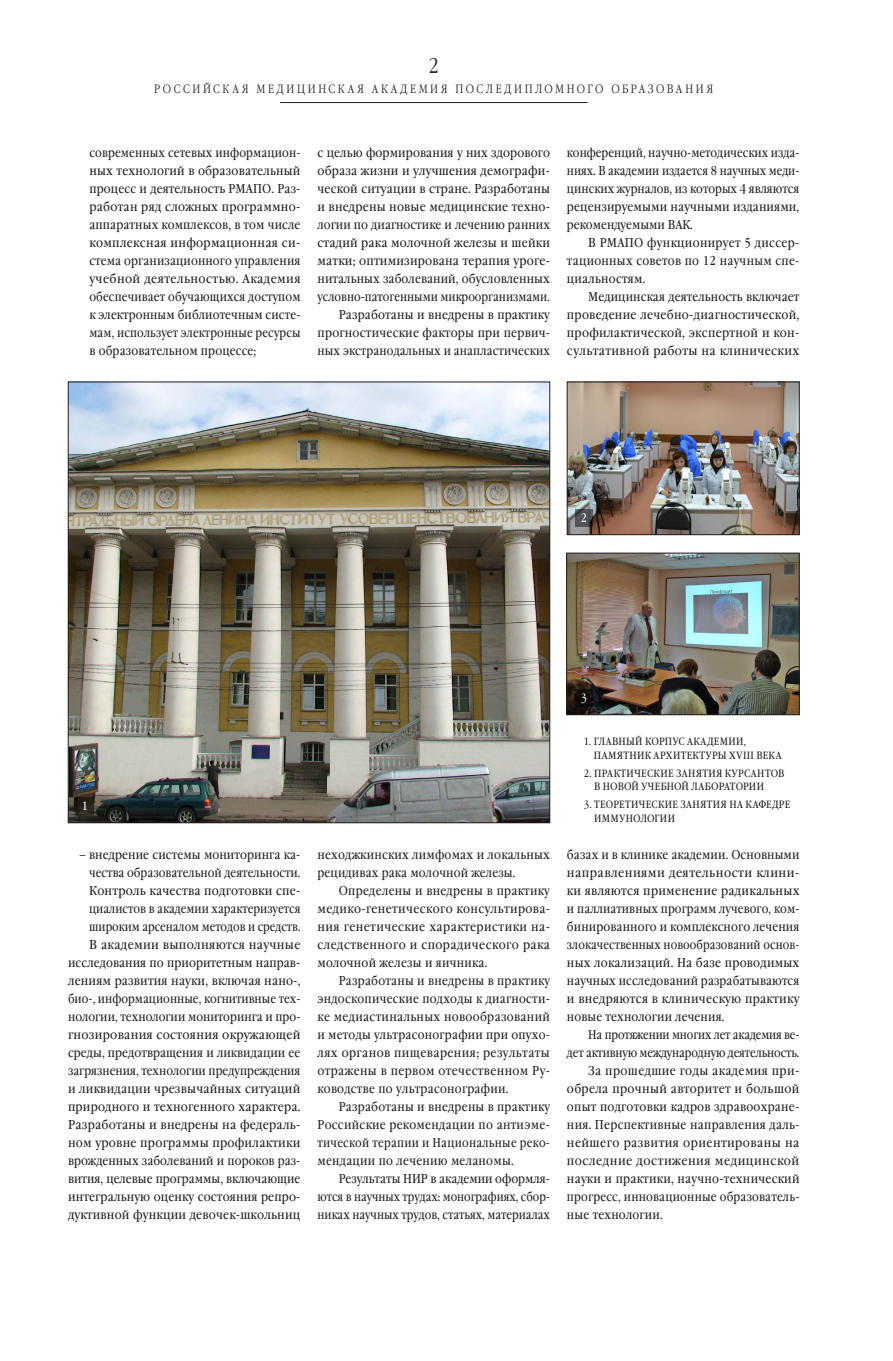
<style>
.page{position:relative;width:893px;height:1361px;background:#fff}
.page>*{position:absolute;margin:0;border:0;box-sizing:border-box;transform-origin:0 0}
.O9-Number{font:300 21px "Garamond Narrow C";color:#231f20}
.O9-Text{font:12.75px/18px "Garamond Book Narrow C";letter-spacing:.01em;color:#231f20;text-align:justify}
.O9-Text-2{font:12.75px/18px "Garamond Book Narrow C";letter-spacing:.01em;color:#231f20;text-align:justify;scale:1.05 1}
.O9-Text-3{font:12.75px/18px "Garamond Book Narrow C";letter-spacing:-.01em;color:#231f20;text-align:right;scale:.96 1}
.O9-Kolontitul{font:300 12px "Garamond Narrow C";letter-spacing:.225em;color:#231f20}
._1_2_text_fonar{font:12px "Garamond Book Narrow C";color:#fff}
.t1{font:10.5px/13.5px "Garamond Book Narrow C";letter-spacing:.03em;color:#231f20}
</style>
<div class="page">
<hr style="left:280px;top:102px;width:307px;height:1px;background:#231f20">
<img style="left:568px;top:555px;width:229px;height:158px">
<div style="left:566px;top:553px;width:233px;height:162px;border:1px solid #231f20"></div>
<img style="left:70px;top:384px;width:478px;height:437px">
<img style="left:569px;top:384px;width:228px;height:149px">
<div style="left:567px;top:382px;width:232px;height:153px;border:1px solid #231f20"></div>
<svg style="left:575px;top:509px;width:17px;height:17px"></svg>
<svg style="left:77px;top:797px;width:17px;height:17px"></svg>
<div style="left:575px;top:689px;width:17px;height:17px;background:#100b08"></div>
<p class="O9-Number" style="left:429px;top:54px;width:12px">2</p>
<p class="O9-Kolontitul" style="left:154px;top:83px;width:560px">РОССИЙСКАЯ МЕДИЦИНСКАЯ АКАДЕМИЯ ПОСЛЕДИПЛОМНОГО ОБРАЗОВАНИЯ</p>
<p class="O9-Text" style="left:89px;top:144px;width:213px">современных сетевых информацион&shy;ных технологий в образовательный процесс и деятельность РМАПО. Раз&shy;работан ряд сложных программно&shy;аппаратных комплексов, в том числе комплексная информационная си&shy;стема организационного управления учебной деятельностью. Академия обеспечивает обучающихся доступом к электронным библиотечным систе&shy;мам, использует электронные ресурсы в образовательном процессе;</p>
<p class="O9-Text" style="left:317px;top:144px;width:234px">с целью формирования у них здорового образа жизни и улучшения демографи&shy;ческой ситуации в стране. Разработаны и внедрены новые медицинские техно&shy;логии по диагностике и лечению ранних стадий рака молочной железы и шейки матки; оптимизирована терапия уроге&shy;нитальных заболеваний, обусловленных условно-патогенными микроорганизмами.</p>
<p class="O9-Text" style="left:317px;top:306px;width:234px;text-indent:21px">Разработаны и внедрены в практику прогностические факторы при первич&shy;ных экстранодальных и анапластических</p>
<p class="O9-Text" style="left:567px;top:144px;width:234px">конференций, научно-методических изда&shy;ниях. В академии издается 8 научных меди&shy;цинских журналов, из которых 4 являются рецензируемыми научными изданиями, рекомендуемыми ВАК.</p>
<p class="O9-Text" style="left:567px;top:234px;width:234px;text-indent:21px">В РМАПО функционирует 5 диссер&shy;тационных советов по 12 научным спе&shy;циальностям.</p>
<p class="O9-Text" style="left:567px;top:288px;width:234px;text-indent:21px">Медицинская деятельность включает проведение лечебно-диагностической, профилактической, экспертной и кон&shy;сультативной работы на клинических</p>
<p class="_1_2_text_fonar" style="left:581px;top:511px;width:8px">2</p>
<p class="_1_2_text_fonar" style="left:82px;top:799px;width:8px">1</p>
<p class="O9-Text" style="left:89px;top:846px;width:213px;text-indent:-11px">– внедрение системы мониторинга ка&shy;чества образовательной деятельности.<br>Контроль качества подготовки спе&shy;циалистов в академии характеризуется широким арсеналом методов и средств.</p>
<p class="O9-Text-2" style="left:68px;top:936px;width:223px;text-indent:21px">В академии выполняются научные исследования по приоритетным направ&shy;лениям развития науки, включая нано-, био-, информационные, когнитивные тех&shy;нологии, технологии мониторинга и про&shy;гнозирования состояния окружающей среды, предотвращения и ликвидации ее загрязнения, технологии предупреждения и ликвидации чрезвычайных ситуаций природного и техногенного характера.<br>Разработаны и внедрены на федераль&shy;ном уровне программы профилактики врожденных заболеваний и пороков раз&shy;вития, целевые программы, включающие интегральную оценку состояния репро&shy;дуктивной функции девочек-школьниц</p>
<p class="O9-Text" style="left:317px;top:846px;width:234px">неходжкинских лимфомах и локальных рецидивах рака молочной железы.</p>
<p class="O9-Text" style="left:317px;top:882px;width:234px;text-indent:21px">Определены и внедрены в практику медико-генетического консультирова&shy;ния генетические характеристики на&shy;следственного и спорадического рака молочной железы и яичника.</p>
<p class="O9-Text" style="left:317px;top:972px;width:234px;text-indent:21px">Разработаны и внедрены в практику эндоскопические подходы к диагности&shy;ке медиастинальных новообразований и методы ультрасонографии при опухо&shy;лях органов пищеварения; результаты отражены в первом отечественном Ру&shy;ководстве по ультрасонографии.</p>
<p class="O9-Text" style="left:317px;top:1098px;width:234px;text-indent:21px">Разработаны и внедрены в практику Российские рекомендации по антиэме&shy;тической терапии и Национальные реко&shy;мендации по лечению меланомы.</p>
<p class="O9-Text" style="left:317px;top:1170px;width:234px;text-indent:21px">Результаты НИР в академии оформля&shy;ются в научных трудах: монографиях, сбор&shy;никах научных трудов, статьях, материалах</p>
<p class="_1_2_text_fonar" style="left:581px;top:691px;width:8px">3</p>
<p class="t1" style="left:594px;top:735px;width:189px;text-indent:-10px">1. ГЛАВНЫЙ КОРПУС АКАДЕМИИ,<br>ПАМЯТНИК АРХИТЕКТУРЫ XVIII ВЕКА</p>
<p class="t1" style="left:594px;top:767px;width:192px;text-indent:-10px">2. ПРАКТИЧЕСКИЕ ЗАНЯТИЯ КУРСАНТОВ<br>В НОВОЙ УЧЕБНОЙ ЛАБОРАТОРИИ</p>
<p class="t1" style="left:594px;top:798px;width:198px;text-indent:-10px">3. ТЕОРЕТИЧЕСКИЕ ЗАНЯТИЯ НА КАФЕДРЕ<br>ИММУНОЛОГИИ</p>
<p class="O9-Text" style="left:567px;top:846px;width:234px">базах и в клинике академии. Основными направлениями деятельности клини&shy;ки являются применение радикальных и паллиативных программ лучевого, ком&shy;бинированного и комплексного лечения злокачественных новообразований основ&shy;ных локализаций. На базе проводимых научных исследований разрабатываются и внедряются в клиническую практику новые технологии лечения.</p>
<p class="O9-Text-3" style="left:567px;top:1026px;width:244px">На протяжении многих лет академия ве-<br>дет активную международную деятельность.</p>
<p class="O9-Text" style="left:567px;top:1062px;width:234px;text-indent:21px">За прошедшие годы академия при&shy;обрела прочный авторитет и большой опыт подготовки кадров здравоохране&shy;ния. Перспективные направления даль&shy;нейшего развития ориентированы на последние достижения медицинской науки и практики, научно-технический прогресс, инновационные образователь&shy;ные технологии.</p>
</div>
